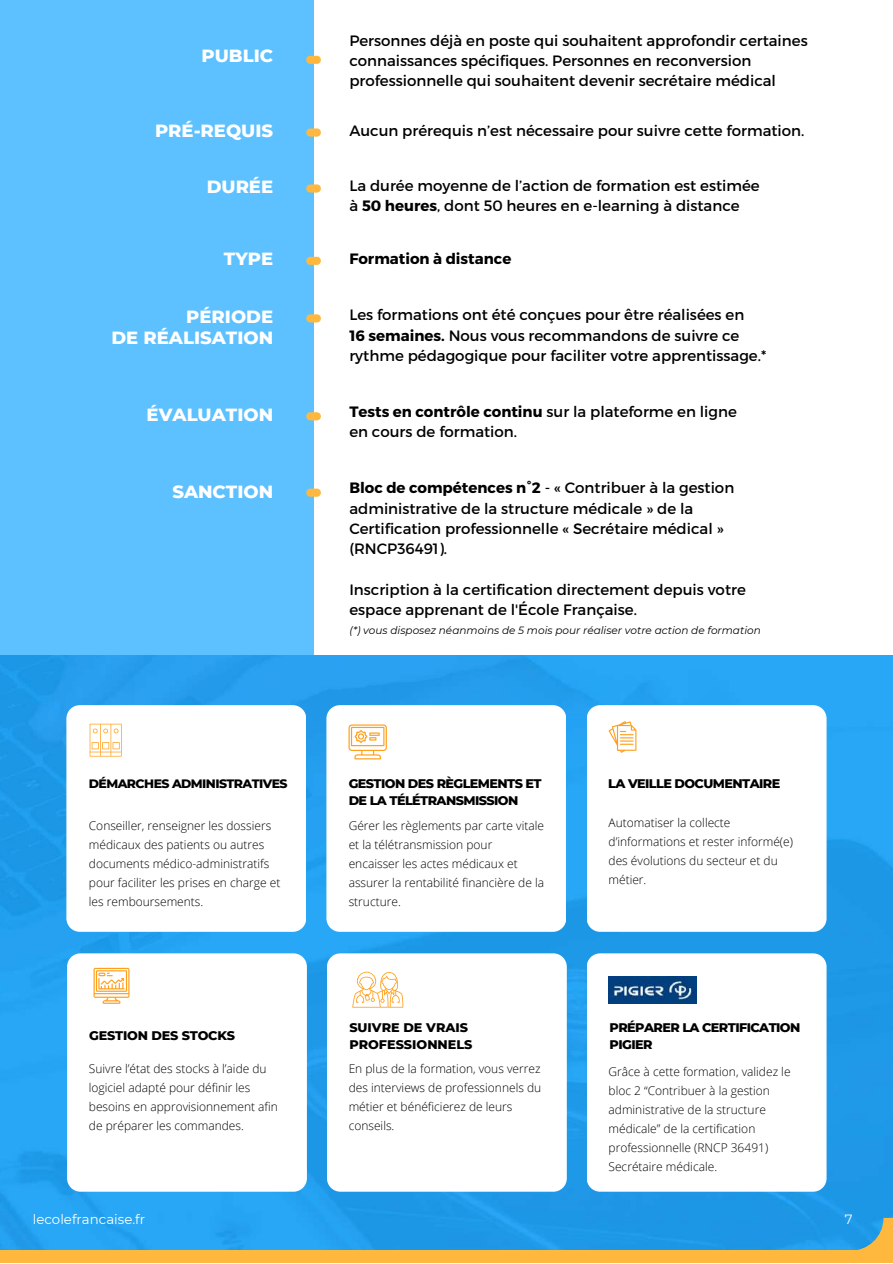
<style>
.page{position:relative;width:893px;height:1264px;background:#fff}
.page>*{position:absolute;margin:0;border:0;box-sizing:border-box;transform-origin:0 0}
.t1{font:800 18px/21.3px "Montserrat";color:#fff;text-align:right}
.t2{font:15px/20.2px "Montserrat";color:#000}
.t3{font:700 15px "Montserrat";color:#000}
.t4{font:13.35px "Montserrat";color:#fff}
.t5{font:800 12.75px/17px "Montserrat";letter-spacing:-.045em;color:#000}
.t6{font:800 12.75px/17px "Montserrat";color:#000}
.t7{font:800 12.75px "Montserrat";letter-spacing:-.015em;color:#000}
.t8{font:800 12.45px "Montserrat";letter-spacing:-.045em;color:#000}
.t9{font:300 12px/19px "Open Sans";color:#000}
.t10{font:italic 10.5px "Montserrat";color:#000}
.s1{font-weight:700}
</style>
<div class="page">
<div style="left:0;top:0;width:313px;height:671px;background:#5dc0ff"></div>
<img style="left:0;top:655px;width:892px;height:595px">
<div style="left:306px;top:56px;width:15px;height:8px;background:#ffb83d;border-radius:4px"></div>
<div style="left:306px;top:128px;width:15px;height:8px;background:#ffb83d;border-radius:4px"></div>
<div style="left:306px;top:184px;width:15px;height:8px;background:#ffb83d;border-radius:4px"></div>
<div style="left:306px;top:257px;width:15px;height:8px;background:#ffb83d;border-radius:4px"></div>
<div style="left:306px;top:314px;width:15px;height:8px;background:#ffb83d;border-radius:4px"></div>
<div style="left:306px;top:412px;width:15px;height:8px;background:#ffb83d;border-radius:4px"></div>
<div style="left:306px;top:488px;width:15px;height:8px;background:#ffb83d;border-radius:4px"></div>
<div style="left:66px;top:705px;width:240px;height:226px;background:#fff;border-radius:13px"></div>
<div style="left:327px;top:953px;width:239px;height:238px;background:#fff;border-radius:13px"></div>
<div style="left:326px;top:705px;width:240px;height:226px;background:#fff;border-radius:13px"></div>
<div style="left:67px;top:953px;width:240px;height:238px;background:#fff;border-radius:13px"></div>
<div style="left:586px;top:705px;width:240px;height:226px;background:#fff;border-radius:13px"></div>
<div style="left:586px;top:953px;width:240px;height:238px;background:#fff;border-radius:13px"></div>
<svg style="left:830px;top:1217px;width:62px;height:33px;background:#53a1bf"></svg>
<div style="left:0;top:1250px;width:892px;height:12px;background:#feb83e"></div>
<img style="left:608px;top:976px;width:88px;height:27px">
<svg style="left:90px;top:723px;width:32px;height:33px"></svg>
<svg style="left:348px;top:724px;width:39px;height:35px"></svg>
<svg style="left:608px;top:721px;width:28px;height:31px"></svg>
<svg style="left:93px;top:967px;width:36px;height:36px"></svg>
<svg style="left:352px;top:971px;width:51px;height:36px"></svg>
<p class="t1" style="left:201px;top:45px;width:73px">PUBLIC</p>
<p class="t1" style="left:155px;top:120px;width:120px">PRÉ-REQUIS</p>
<p class="t1" style="left:207px;top:176px;width:68px">DURÉE</p>
<p class="t1" style="left:224px;top:248px;width:51px">TYPE</p>
<p class="t1" style="left:111px;top:305px;width:163px">PÉRIODE<br>DE RÉALISATION</p>
<p class="t1" style="left:147px;top:404px;width:128px">ÉVALUATION</p>
<p class="t1" style="left:172px;top:480px;width:102px">SANCTION</p>
<p class="t8" style="left:89px;top:775px;width:200px">DÉMARCHES ADMINISTRATIVES</p>
<p class="t9" style="left:89px;top:815px;width:193px">Conseiller, renseigner les dossiers médicaux des patients ou autres documents médico-administratifs pour faciliter les prises en charge et les remboursements.</p>
<p class="t7" style="left:89px;top:1027px;width:147px">GESTION DES STOCKS</p>
<p class="t9" style="left:89px;top:1059px;width:190px">Suivre l’état des stocks à l’aide du logiciel adapté pour définir les besoins en approvisionnement afin de préparer les commandes.</p>
<p class="t2" style="left:349px;top:30px;width:460px">Personnes déjà en poste qui souhaitent approfondir certaines connaissances spécifiques. Personnes en reconversion professionnelle qui souhaitent devenir secrétaire médical</p>
<p class="t2" style="left:349px;top:120px;width:456px">Aucun prérequis n’est nécessaire pour suivre cette formation.</p>
<p class="t2" style="left:349px;top:175px;width:412px">La durée moyenne de l’action de formation est estimée à <span class="s1">50 heures</span>, dont 50 heures en e-learning à distance</p>
<p class="t3" style="left:349px;top:249px;width:163px">Formation à distance</p>
<p class="t2" style="left:349px;top:304px;width:418px">Les formations ont été conçues pour être réalisées en<br><span class="s1">16 semaines.</span> Nous vous recommandons de suivre ce rythme pédagogique pour faciliter votre apprentissage.*</p>
<p class="t2" style="left:349px;top:401px;width:389px"><span class="s1">Tests en contrôle continu</span> sur la plateforme en ligne en cours de formation.</p>
<p class="t2" style="left:349px;top:477px;width:386px"><span class="s1">Bloc de compétences n°2</span> - « Contribuer à la gestion administrative de la structure médicale » de la Certification professionnelle « Secrétaire médical » (RNCP36491).</p>
<p class="t2" style="left:349px;top:578px;width:398px">Inscription à la certification directement depuis votre espace apprenant de l'École Française.</p>
<p class="t10" style="left:349px;top:623px;width:413px">(*) vous disposez néanmoins de 5 mois pour réaliser votre action de formation</p>
<p class="t5" style="left:348px;top:775px;width:194px">GESTION DES RÈGLEMENTS ET<br>DE LA TÉLÉTRANSMISSION</p>
<p class="t9" style="left:348px;top:815px;width:197px">Gérer les règlements par carte vitale et la télétransmission pour encaisser les actes médicaux et assurer la rentabilité financière de la structure.</p>
<p class="t6" style="left:349px;top:1018px;width:125px">SUIVRE DE VRAIS<br>PROFESSIONNELS</p>
<p class="t9" style="left:348px;top:1059px;width:194px">En plus de la formation, vous verrez des interviews de professionnels du métier et bénéficierez de leurs conseils.</p>
<p class="t5" style="left:608px;top:775px;width:174px">LA VEILLE DOCUMENTAIRE</p>
<p class="t9" style="left:608px;top:812px;width:186px">Automatiser la collecte d’informations et rester informé(e) des évolutions du secteur et du métier.</p>
<p class="t5" style="left:609px;top:1018px;width:192px">PRÉPARER LA CERTIFICATION<br>PIGIER</p>
<p class="t9" style="left:608px;top:1061px;width:183px">Grâce à cette formation, validez le bloc 2 “Contribuer à la gestion administrative de la structure médicale” de la certification professionnelle (RNCP 36491)<br>Secrétaire médicale.</p>
<p class="t4" style="left:33px;top:1211px;width:114px">lecolefrancaise.fr</p>
<p class="t4" style="left:844px;top:1211px;width:9px">7</p>
</div>
